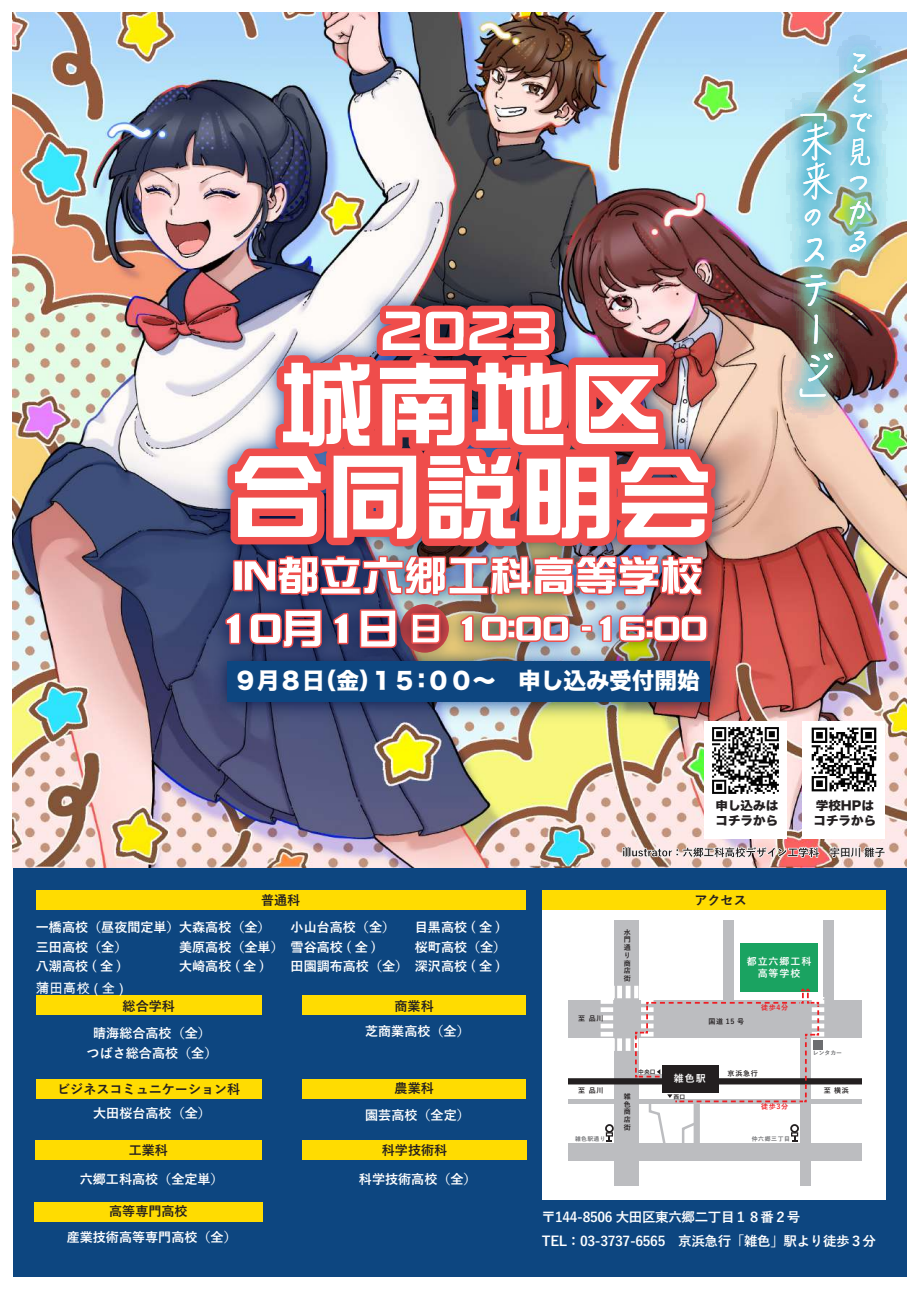
<style>
.page{position:relative;width:919px;height:1289px;background:#fff}
.page>*{position:absolute;margin:0;border:0;box-sizing:border-box;transform-origin:0 0}
.t1{font:39.3px/39.3px "DFP Hanzi Pen W3 JPM";color:#fff;scale:.93 1}
.t2{font:29.7px/29.7px "DFP Hanzi Pen W3 JPM";color:#fff;scale:.93 1}
.t3{font:22.65px "Hira Kaku Std W8";color:#fff}
.t4{font:700 13.5px/23.7px "Yu Go";letter-spacing:-.025em;color:#fff}
.t5{font:700 13.05px/19.6px "Yu Go";color:#fff}
.t6{font:700 13.05px "Yu Go";color:#231f20}
.t7{font:12px/15px "Hira Kaku Std W8";color:#231f20;scale:1.04 1}
.t8{font:700 10.05px "Yu Go";letter-spacing:.1em;color:#fff}
.t9{font:700 7.05px "Yu Go";letter-spacing:.1em;color:#231f20}
.t10{font:700 7.05px "Yu Go";letter-spacing:.1em;color:#ee1d23}
.t11{font:700 5.85px "Yu Go";letter-spacing:.05em;color:#6c6d70}
.t12{font:700 5.85px "Yu Go";color:#231f20}
</style>
<div class="page">
<img style="left:13px;top:13px;width:893px;height:854px">
<div style="left:13px;top:867px;width:893px;height:409px;background:#0d4680"></div>
<div style="left:542px;top:890px;width:343px;height:310px;background:#fff"></div>
<div style="left:568px;top:999px;width:293px;height:38px;background:#bcbdc0"></div>
<div style="left:568px;top:1142px;width:293px;height:18px;background:#bcbdc0"></div>
<hr style="left:568px;top:1099px;width:293px;height:4px;background:#bcbdc0">
<div style="left:614px;top:919px;width:25px;height:266px;background:#bcbdc0"></div>
<div style="left:722px;top:919px;width:11px;height:118px;background:#bcbdc0"></div>
<div style="left:800px;top:999px;width:11px;height:186px;background:#bcbdc0"></div>
<div style="left:822px;top:919px;width:11px;height:118px;background:#bcbdc0"></div>
<div style="left:568px;top:1078px;width:293px;height:6px;background:#231f20"></div>
<div style="left:740px;top:943px;width:78px;height:48px;background:#1aa361"></div>
<svg style="left:600px;top:985px;width:224px;height:158px"></svg>
<div style="left:813px;top:1039px;width:10px;height:10px;background:#6c6d70"></div>
<div style="left:704px;top:721px;width:83px;height:117px;background:#fff"></div>
<div style="left:802px;top:721px;width:83px;height:117px;background:#fff"></div>
<img style="left:811px;top:727px;width:66px;height:65px">
<div style="left:36px;top:890px;width:489px;height:19px;background:#ffdc01"></div>
<div style="left:36px;top:995px;width:226px;height:19px;background:#ffdc01"></div>
<div style="left:302px;top:995px;width:224px;height:19px;background:#ffdc01"></div>
<div style="left:36px;top:1079px;width:226px;height:19px;background:#ffdc01"></div>
<div style="left:302px;top:1079px;width:224px;height:19px;background:#ffdc01"></div>
<div style="left:35px;top:1140px;width:227px;height:19px;background:#ffdc01"></div>
<div style="left:302px;top:1140px;width:224px;height:19px;background:#ffdc01"></div>
<div style="left:34px;top:1202px;width:229px;height:19px;background:#ffdc01"></div>
<svg style="left:622px;top:846px;width:197px;height:11px;background:#bba7a6"></svg>
<svg style="left:829px;top:846px;width:56px;height:11px"></svg>
<div style="left:542px;top:890px;width:343px;height:19px;background:#ffdc01"></div>
<img style="left:200px;top:280px;width:541px;height:448px">
<div style="left:227px;top:661px;width:482px;height:41px;background:#0d4680"></div>
<img style="left:227px;top:306px;width:488px;height:240px">
<img style="left:233px;top:555px;width:469px;height:40px">
<svg style="left:225px;top:613px;width:15px;height:31px"></svg>
<svg style="left:249px;top:609px;width:73px;height:39px"></svg>
<svg style="left:333px;top:613px;width:15px;height:31px"></svg>
<svg style="left:360px;top:604px;width:89px;height:48px"></svg>
<svg style="left:460px;top:615px;width:13px;height:27px"></svg>
<svg style="left:480px;top:615px;width:89px;height:27px"></svg>
<svg style="left:580px;top:625px;width:12px;height:7px"></svg>
<svg style="left:598px;top:615px;width:13px;height:27px"></svg>
<svg style="left:618px;top:615px;width:89px;height:27px"></svg>
<img style="left:706px;top:721px;width:73px;height:73px">
<img style="left:746px;top:13px;width:160px;height:440px">
<h2 class="t2" style="left:799px;top:92px;width:30px">﹁</h2>
<h1 class="t1" style="left:798px;top:121px;width:39px">未来</h1>
<h2 class="t2" style="left:799px;top:200px;width:24px">の</h2>
<h1 class="t1" style="left:797px;top:229px;width:39px">ステージ</h1>
<h2 class="t2" style="left:799px;top:387px;width:30px">﹂</h2>
<h2 class="t2" style="left:845px;top:47px;width:30px">ここで見つかる</h2>
<h3 class="t3" style="left:234px;top:668px;width:467px">９月８日（金）１５：００～　申し込み受付開始</h3>
<p class="t7" style="left:715px;top:798px;width:62px">申し込みはコチラから</p>
<p class="t7" style="left:813px;top:797px;width:62px">学校HPはコチラから</p>
<p class="t6" style="left:261px;top:893px;width:41px">普通科</p>
<p class="t5" style="left:36px;top:917px;width:236px">一橋高校（昼夜間定単）大森高校（全）三田高校（全）<br>八潮高校 ( 全 )</p>
<p class="t6" style="left:123px;top:998px;width:54px">総合学科</p>
<p class="t5" style="left:290px;top:917px;width:119px">小山台高校（全）雪谷高校 ( 全 )<br>田園調布高校（全）</p>
<p class="t5" style="left:415px;top:917px;width:93px">目黒高校 ( 全 )桜町高校（全）深沢高校 ( 全 )</p>
<p class="t5" style="left:179px;top:937px;width:106px">美原高校（全単）大崎高校 ( 全 )</p>
<p class="t6" style="left:394px;top:998px;width:41px">商業科</p>
<p class="t5" style="left:87px;top:1023px;width:132px;text-align:center">晴海総合高校（全）つばさ総合高校（全）</p>
<p class="t5" style="left:365px;top:1021px;width:106px">芝商業高校（全）</p>
<p class="t6" style="left:57px;top:1081px;width:185px">ビジネスコミュニケーション科</p>
<p class="t6" style="left:394px;top:1080px;width:41px">農業科</p>
<p class="t5" style="left:93px;top:1103px;width:119px">大田桜台高校（全）</p>
<p class="t5" style="left:365px;top:1105px;width:106px">園芸高校（全定）</p>
<p class="t6" style="left:129px;top:1142px;width:41px">工業科</p>
<p class="t5" style="left:80px;top:1169px;width:145px">六郷工科高校（全定単）</p>
<p class="t6" style="left:109px;top:1203px;width:80px">高等専門高校</p>
<p class="t5" style="left:67px;top:1227px;width:171px">産業技術高等専門高校（全）</p>
<p class="t6" style="left:382px;top:1142px;width:67px">科学技術科</p>
<p class="t5" style="left:359px;top:1169px;width:119px">科学技術高校（全）</p>
<p class="t6" style="left:694px;top:893px;width:54px">アクセス</p>
<p class="t9" style="left:623px;top:928px;width:9px">水</p>
<p class="t9" style="left:623px;top:935px;width:9px">門</p>
<p class="t9" style="left:623px;top:943px;width:9px">通</p>
<p class="t9" style="left:623px;top:951px;width:9px">り</p>
<p class="t8" style="left:746px;top:955px;width:66px">都立六郷工科</p>
<p class="t9" style="left:623px;top:959px;width:9px">商</p>
<p class="t9" style="left:623px;top:966px;width:9px">店</p>
<p class="t8" style="left:757px;top:967px;width:44px">高等学校</p>
<p class="t9" style="left:623px;top:974px;width:9px">街</p>
<p class="t9" style="left:578px;top:1014px;width:27px">至 品川</p>
<p class="t12" style="left:638px;top:1068px;width:19px">中央口</p>
<p class="t9" style="left:708px;top:1016px;width:37px">国道 15 号</p>
<p class="t10" style="left:761px;top:1003px;width:29px">徒歩4分</p>
<p class="t8" style="left:673px;top:1073px;width:33px">雑色駅</p>
<p class="t9" style="left:727px;top:1069px;width:32px">京浜急行</p>
<p class="t11" style="left:812px;top:1049px;width:31px">レンタカー</p>
<p class="t9" style="left:578px;top:1086px;width:27px">至 品川</p>
<p class="t9" style="left:823px;top:1086px;width:27px">至 横浜</p>
<p class="t9" style="left:623px;top:1092px;width:9px">雑</p>
<p class="t12" style="left:673px;top:1093px;width:13px">西口</p>
<p class="t9" style="left:623px;top:1100px;width:9px">色</p>
<p class="t10" style="left:761px;top:1102px;width:29px">徒歩3分</p>
<p class="t9" style="left:623px;top:1107px;width:9px">商</p>
<p class="t9" style="left:623px;top:1115px;width:9px">店</p>
<p class="t9" style="left:623px;top:1123px;width:9px">街</p>
<p class="t11" style="left:575px;top:1135px;width:32px">雑色駅通り</p>
<p class="t11" style="left:751px;top:1135px;width:40px">仲六郷三丁目</p>
<p class="t4" style="left:542px;top:1205px;width:336px">〒144-8506 大田区東六郷二丁目１８番２号<br>TEL：03-3737-6565　京浜急行「雑色」駅より徒歩３分</p>
</div>
